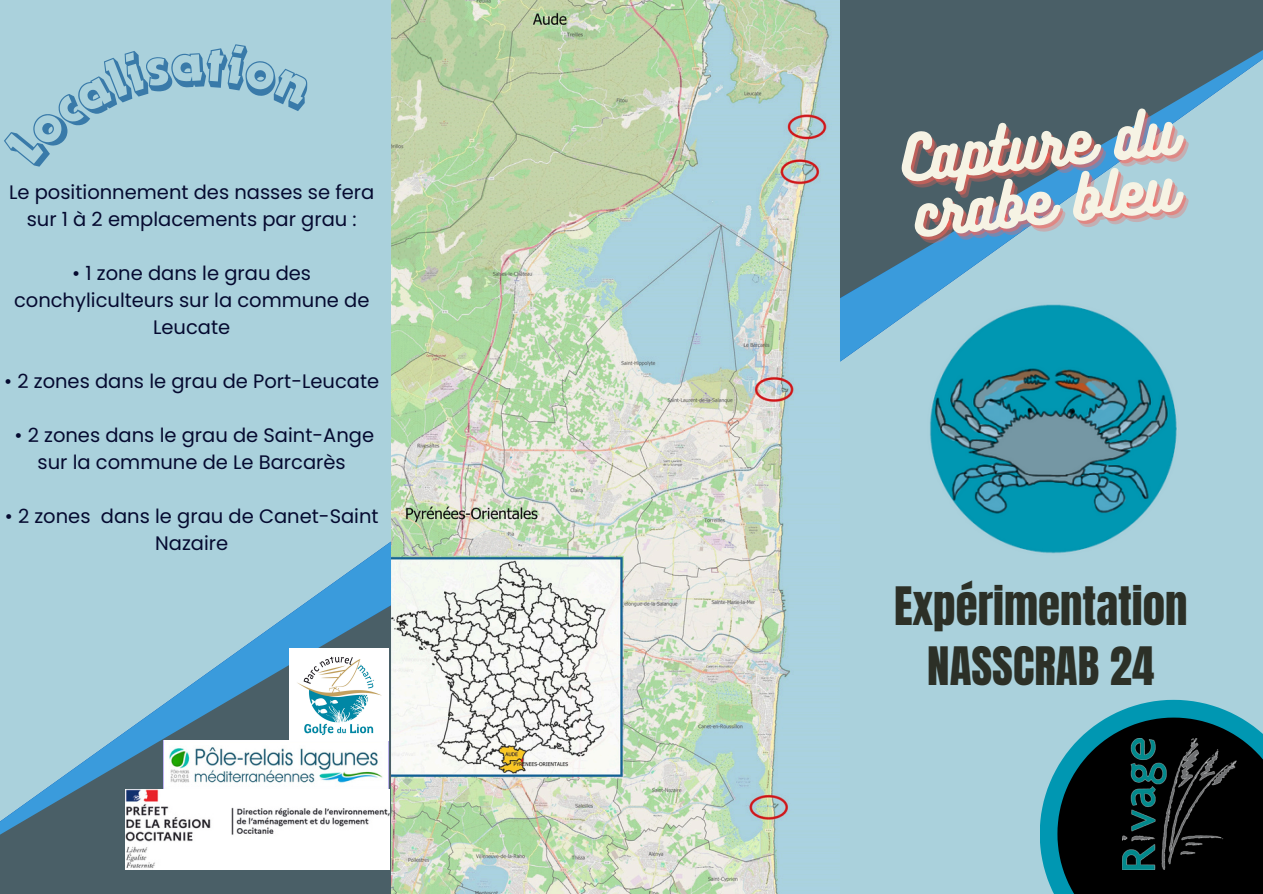
<style>
.page{position:relative;width:1263px;height:894px;background:#fff}
.page>*{position:absolute;margin:0;border:0;box-sizing:border-box;transform-origin:0 0}
.t1{font:57px "Bukhari Script";color:#f6f3e4}
.t2{font:45px "Anton";color:#2c3027}
.t3{font:19.5px/27px "Poppins";color:#050a30;text-align:center}
</style>
<div class="page">
<div style="left:0;top:0;width:1263px;height:893px;background:#aad1dc"></div>
<svg style="left:840px;top:0;width:423px;height:362px;fill:#4a5f67"></svg>
<svg style="left:0;top:541px;width:391px;height:352px"></svg>
<img style="left:164px;top:740px;width:225px;height:49px">
<svg style="left:1040px;top:699px;width:199px;height:194px"></svg>
<svg style="left:1057px;top:717px;width:206px;height:176px;background:#092328"></svg>
<img style="left:1122px;top:738px;width:115px;height:131px">
<img style="left:126px;top:789px;width:263px;height:80px">
<img style="left:289px;top:648px;width:99px;height:91px">
<img style="left:920px;top:302px;width:262px;height:252px">
<img style="left:391px;top:0;width:438px;height:893px">
<svg style="left:1112px;top:110px;width:45px;height:54px"></svg>
<svg style="left:941px;top:124px;width:97px;height:114px;background:#486e83"></svg>
<svg style="left:1144px;top:180px;width:44px;height:37px"></svg>
<p class="t3" style="left:9px;top:178px;width:367px">Le positionnement des nasses se fera sur 1 à 2 emplacements par grau :</p>
<p class="t3" style="left:14px;top:259px;width:357px">• 1 zone dans le grau des conchyliculteurs sur la commune de<br>Leucate</p>
<h2 class="t3" style="left:4px;top:367px;width:377px">• 2 zones dans le grau de Port-Leucate</h2>
<p class="t3" style="left:15px;top:421px;width:361px">• 2 zones dans le grau de Saint-Ange sur la commune de Le Barcarès</p>
<h4 class="t3" style="left:5px;top:502px;width:375px">• 2 zones dans le grau de Canet-Saint<br>Nazaire</h4>
<p class="t1" style="left:898px;top:122px;width:275px;rotate:-6deg">Capture du</p>
<p class="t1" style="left:910px;top:178px;width:263px;rotate:-6deg">crabe bleu</p>
<p class="t2" style="left:894px;top:573px;width:295px">Expérimentation</p>
<p class="t2" style="left:927px;top:633px;width:228px">NASSCRAB 24</p>
</div>
